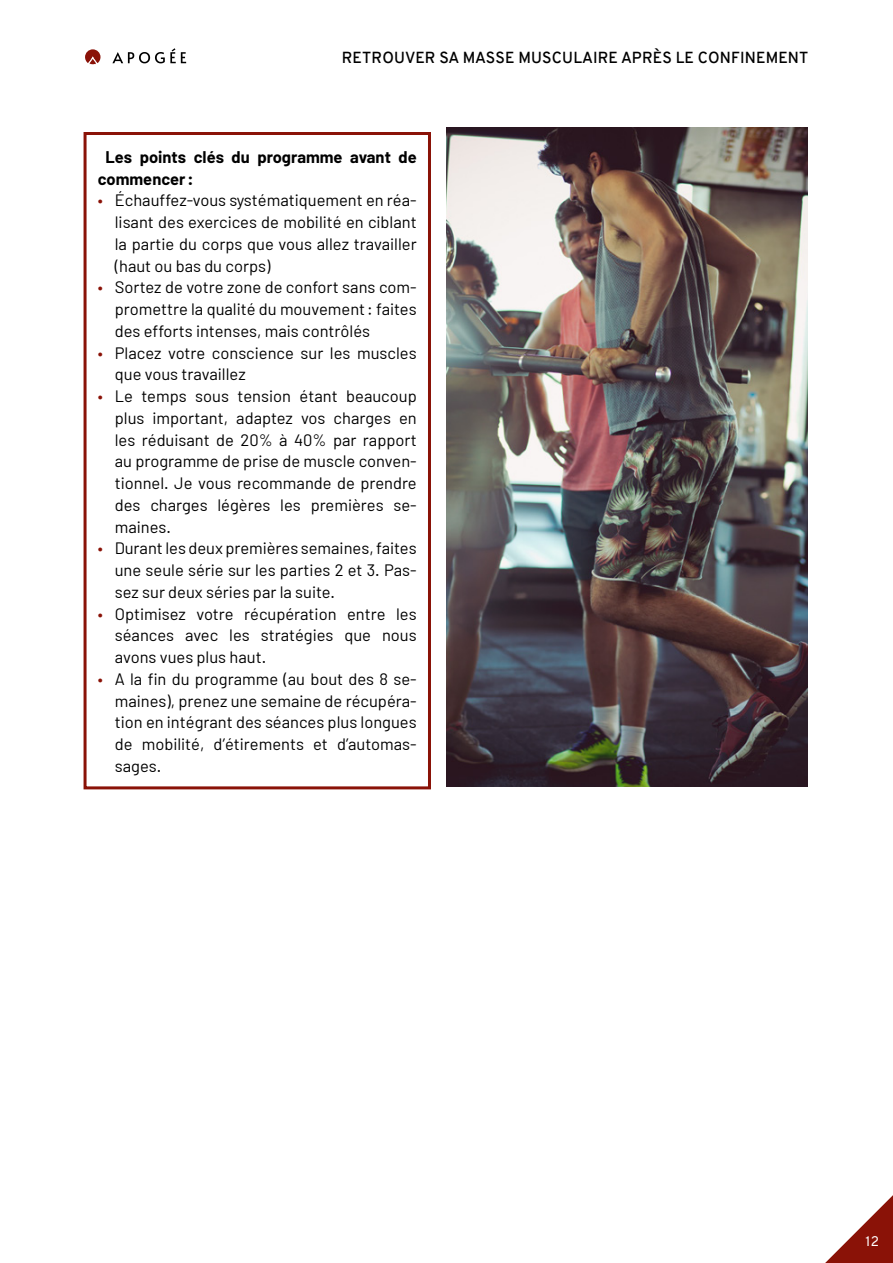
<style>
.page{position:relative;width:893px;height:1263px;background:#fff}
.page>*{position:absolute;margin:0;border:0;box-sizing:border-box;transform-origin:0 0}
.t1{font:16.5px/21.8px "Barlow";color:#000;text-align:justify}
.t2{font:700 16.5px/21.8px "Barlow";color:#000}
.t3{font:600 15.6px "Overpass";color:#000}
.t4{font:13.5px "Overpass";color:#fff}
.s1{color:#8a1207}
</style>
<div class="page">
<svg style="left:825px;top:1195px;width:68px;height:68px"></svg>
<svg style="left:85px;top:49px;width:15px;height:16px"></svg>
<svg style="left:112px;top:48px;width:74px;height:15px"></svg>
<div style="left:84px;top:132px;width:347px;height:657px;border:3px solid #8a1207"></div>
<img style="left:446px;top:128px;width:362px;height:659px">
<p class="t3" style="left:342px;top:47px;width:22px">RETROUVER</p>
<p class="t3" style="left:439px;top:47px;width:35px">SA MASSE</p>
<p class="t3" style="left:518px;top:47px;width:11px">MUSCULAIRE</p>
<p class="t3" style="left:621px;top:47px;width:11px">APRÈS</p>
<p class="t3" style="left:676px;top:47px;width:34px">LE CONFINEMENT</p>
<p class="t2" style="left:98px;top:146px;width:320px;text-indent:8px">Les points clés du programme avant de commencer:</p>
<p class="t1" style="left:115px;top:189px;width:303px;text-indent:-17px"><span class="s1">•</span> Échauffez-vous systématiquement en réa&shy;lisant des exercices de mobilité en ciblant la partie du corps que vous allez travailler (haut ou bas du corps)</p>
<p class="t1" style="left:115px;top:276px;width:303px;text-indent:-17px"><span class="s1">•</span> Sortez de votre zone de confort sans com&shy;promettre la qualité du mouvement: faites des efforts intenses, mais contrôlés</p>
<p class="t1" style="left:115px;top:341px;width:303px;text-indent:-17px"><span class="s1">•</span> Placez votre conscience sur les muscles que vous travaillez</p>
<p class="t1" style="left:115px;top:385px;width:303px;text-indent:-17px"><span class="s1">•</span> Le temps sous tension étant beaucoup plus important, adaptez vos charges en les réduisant de 20% à 40% par rapport au programme de prise de muscle conven&shy;tionnel. Je vous recommande de prendre des charges légères les premières se&shy;maines.</p>
<p class="t1" style="left:115px;top:537px;width:303px;text-indent:-17px"><span class="s1">•</span> Durant les deux premières semaines, faites une seule série sur les parties 2 et 3. Pas&shy;sez sur deux séries par la suite.</p>
<p class="t1" style="left:115px;top:602px;width:303px;text-indent:-17px"><span class="s1">•</span> Optimisez votre récupération entre les séances avec les stratégies que nous avons vues plus haut.</p>
<p class="t1" style="left:115px;top:667px;width:303px;text-indent:-17px"><span class="s1">•</span> A la fin du programme (au bout des 8 se&shy;maines), prenez une semaine de récupéra&shy;tion en intégrant des séances plus longues de mobilité, d’étirements et d’automas&shy;sages.</p>
<p class="t4" style="left:866px;top:1231px;width:15px">12</p>
</div>
